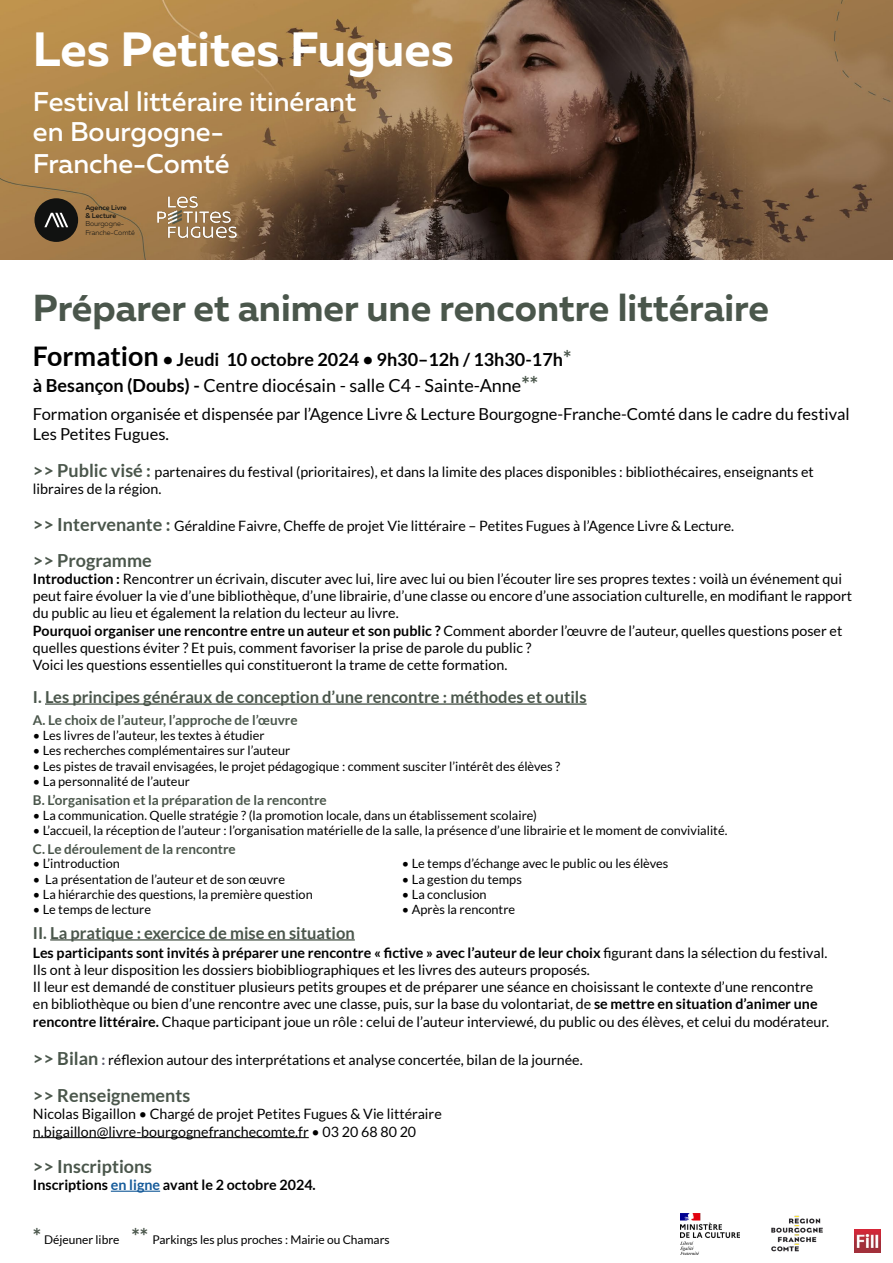
<style>
.page{position:relative;width:893px;height:1263px;background:#fff}
.page>*{position:absolute;margin:0;border:0;box-sizing:border-box;transform-origin:0 0}
.t1{font:700 48px "Muller";color:#fff}
.t2{font:700 37.5px "Muller";color:#4a564b}
.t3{font:500 27px/30.8px "Muller";color:#fff}
.t4{font:700 18px/25.2px "Lato";color:#000}
.t5{font:700 18px "Lato";color:#4a564b}
.t6{font:16.5px/19.8px "Lato";letter-spacing:-.005em;color:#000}
.t7{font:700 16.5px "Lato";color:#4a564b}
.t8{font:14.25px/17.1px "Lato";color:#000}
.t9{font:700 14.25px "Lato";color:#000}
.t10{font:700 13.5px "Lato";color:#4a564b}
.t11{font:12.75px "Lato";color:#000}
.t12{font:12px "Lato";color:#000}
.t13{font:300 6.9px/7.9px "Muller";letter-spacing:-.005em;color:#111211}
.t14{font:500 6.9px/7.9px "Muller";letter-spacing:-.005em;color:#111211}
.s1{font-size:27px}
.s2{font-size:21px;color:#4a564b}
.s3{font-weight:400}
.s4{font-weight:700;font-size:18px;color:#4a564b}
.s5{font-weight:700}
.s6{font-weight:700;font-size:15px;color:#5d5b6b}
.s7{color:#165b9a}
.s8{font-weight:700;font-size:21px;color:#4a564b}
</style>
<div class="page">
<img style="left:0;top:0;width:893px;height:259px">
<div style="left:34px;top:198px;width:44px;height:44px;background:#111211;border-radius:50%"></div>
<svg style="left:44px;top:213px;width:24px;height:14px"></svg>
<img style="left:154px;top:193px;width:85px;height:48px">
<hr style="left:45px;top:703px;width:542px;height:2px;background:#4a564b">
<hr style="left:50px;top:939px;width:305px;height:1px;background:#4a564b">
<hr style="left:33px;top:1137px;width:276px;height:1px;background:#000">
<hr style="left:111px;top:1190px;width:49px;height:2px;background:#165b9a">
<img style="left:854px;top:1229px;width:26px;height:24px">
<img style="left:771px;top:1215px;width:52px;height:37px">
<img style="left:680px;top:1213px;width:60px;height:41px">
<h1 class="t1" style="left:33px;top:19px;width:422px">Les Petites Fugues</h1>
<h3 class="t3" style="left:33px;top:86px;width:325px">Festival littéraire itinérant en Bourgogne-<br>Franche-Comté</h3>
<p class="t14" style="left:85px;top:204px;width:43px">Agence Livre &amp; Lecture</p>
<p class="t13" style="left:85px;top:220px;width:51px">Bourgogne-<br>Franche-Comté</p>
<h2 class="t2" style="left:33px;top:284px;width:737px">Préparer et animer une rencontre littéraire</h2>
<p class="t4" style="left:33px;top:347px;width:540px"><span class="s1">Formation</span> • Jeudi 10 octobre 2024 • 9h30–12h / 13h30-17h<span class="s2">* </span>à Besançon (Doubs) - <span class="s3">Centre diocésain - salle C4 - Sainte-Anne</span><span class="s2">**</span></p>
<p class="t6" style="left:33px;top:404px;width:818px">Formation organisée et dispensée par l’Agence Livre &amp; Lecture Bourgogne-Franche-Comté dans le cadre du festival<br>Les Petites Fugues.</p>
<p class="t8" style="left:33px;top:463px;width:782px"><span class="s4">&gt;&gt; Public visé :</span> partenaires du festival (prioritaires), et dans la limite des places disponibles : bibliothécaires, enseignants et libraires de la région.</p>
<p class="t8" style="left:33px;top:517px;width:703px"><span class="s4">&gt;&gt; Intervenante :</span> Géraldine Faivre, Cheffe de projet Vie littéraire – Petites Fugues à l’Agence Livre &amp; Lecture.</p>
<p class="t5" style="left:33px;top:550px;width:120px">&gt;&gt; Programme</p>
<p class="t8" style="left:33px;top:570px;width:821px"><span class="s5">Introduction :</span> Rencontrer un écrivain, discuter avec lui, lire avec lui ou bien l’écouter lire ses propres textes : voilà un événement qui peut faire évoluer la vie d’une bibliothèque, d’une librairie, d’une classe ou encore d’une association culturelle, en modifiant le rapport du public au lieu et également la relation du lecteur au livre.<br><span class="s5">Pourquoi organiser une rencontre entre un auteur et son public ?</span> Comment aborder l’œuvre de l’auteur, quelles questions poser et quelles questions éviter ? Et puis, comment favoriser la prise de parole du public ?<br>Voici les questions essentielles qui constitueront la trame de cette formation.</p>
<p class="t7" style="left:33px;top:688px;width:555px">I. Les principes généraux de conception d’une rencontre : méthodes et outils</p>
<p class="t10" style="left:33px;top:712px;width:266px">A. Le choix de l’auteur, l’approche de l’œuvre</p>
<p class="t11" style="left:33px;top:728px;width:233px">• Les livres de l’auteur, les textes à étudier</p>
<p class="t11" style="left:33px;top:743px;width:259px">• Les recherches complémentaires sur l’auteur</p>
<p class="t11" style="left:33px;top:759px;width:529px">• Les pistes de travail envisagées, le projet pédagogique : comment susciter l’intérêt des élèves ?</p>
<p class="t11" style="left:33px;top:774px;width:158px">• La personnalité de l’auteur</p>
<p class="t10" style="left:33px;top:792px;width:295px">B. L’organisation et la préparation de la rencontre</p>
<p class="t11" style="left:33px;top:808px;width:506px">• La communication. Quelle stratégie ? (la promotion locale, dans un établissement scolaire)</p>
<p class="t11" style="left:33px;top:823px;width:696px">• L’accueil, la réception de l’auteur : l’organisation matérielle de la salle, la présence d’une librairie et le moment de convivialité.</p>
<p class="t10" style="left:33px;top:841px;width:204px">C. Le déroulement de la rencontre</p>
<p class="t11" style="left:33px;top:857px;width:88px">• L’introduction</p>
<p class="t11" style="left:33px;top:872px;width:254px">• La présentation de l’auteur et de son œuvre</p>
<p class="t11" style="left:33px;top:887px;width:281px">• La hiérarchie des questions, la première question</p>
<p class="t11" style="left:33px;top:902px;width:120px">• Le temps de lecture</p>
<p class="t11" style="left:402px;top:857px;width:268px">• Le temps d’échange avec le public ou les élèves</p>
<p class="t11" style="left:402px;top:872px;width:121px">• La gestion du temps</p>
<p class="t11" style="left:402px;top:887px;width:86px">• La conclusion</p>
<p class="t11" style="left:402px;top:902px;width:115px">• Après la rencontre</p>
<p class="t7" style="left:33px;top:923px;width:323px">II. La pratique : exercice de mise en situation</p>
<p class="t8" style="left:33px;top:944px;width:798px"><span class="s5">Les participants sont invités à préparer une rencontre « fictive » avec l’auteur de leur choix</span> figurant dans la sélection du festival.<br>Ils ont à leur disposition les dossiers biobibliographiques et les livres des auteurs proposés.<br>Il leur est demandé de constituer plusieurs petits groupes et de préparer une séance en choisissant le contexte d’une rencontre en bibliothèque ou bien d’une rencontre avec une classe, puis, sur la base du volontariat, de <span class="s5">se mettre en situation d’animer une rencontre littéraire.</span> Chaque participant joue un rôle : celui de l’auteur interviewé, du public ou des élèves, et celui du modérateur.</p>
<p class="t8" style="left:33px;top:1051px;width:551px"><span class="s4">&gt;&gt; Bilan</span> <span class="s6">:</span> réflexion autour des interprétations et analyse concertée, bilan de la journée.</p>
<p class="t5" style="left:33px;top:1085px;width:159px">&gt;&gt; Renseignements</p>
<p class="t8" style="left:33px;top:1104px;width:410px;line-height:18px">Nicolas Bigaillon • Chargé de projet Petites Fugues &amp; Vie littéraire n.bigaillon@livre-bourgognefranchecomte.fr • 03 20 68 80 20</p>
<p class="t5" style="left:33px;top:1156px;width:121px">&gt;&gt; Inscriptions</p>
<p class="t9" style="left:33px;top:1177px;width:284px">Inscriptions <span class="s7">en ligne</span> avant le 2 octobre 2024.</p>
<p class="t12" style="left:33px;top:1233px;width:358px"><span class="s8">*</span> Déjeuner libre <span class="s8">**</span> Parkings les plus proches : Mairie ou Chamars</p>
</div>
